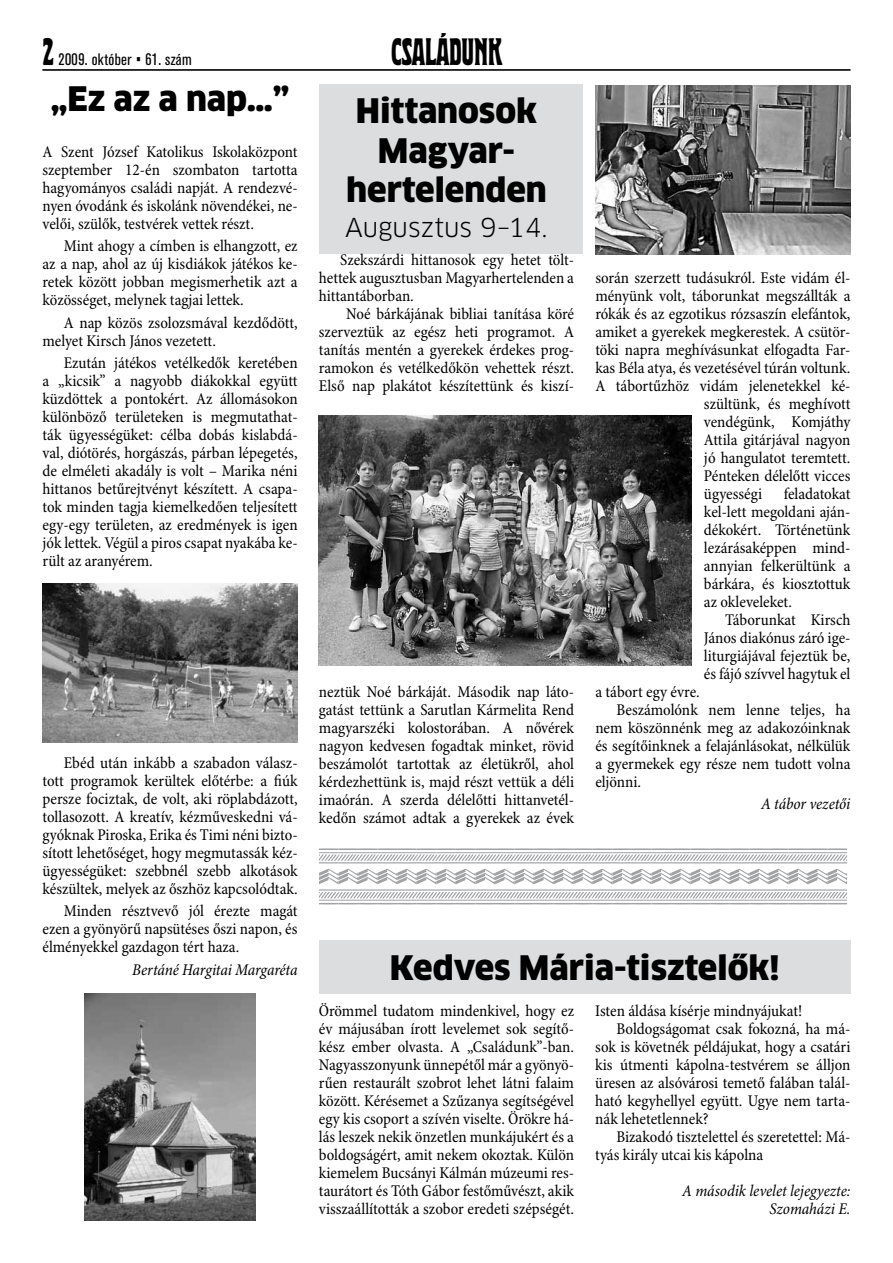
<style>
.page{position:relative;width:893px;height:1263px;background:#fff}
.page>*{position:absolute;margin:0;border:0;box-sizing:border-box;transform-origin:0 0}
.t1{font:102px "PF Bodoni Frame Parts";color:#a1a2a4}
.t2{font:italic 37.5px "Herold Rekl";color:#000}
.t3{font:900 33px/39.6px "Clan Pro";color:#000;text-align:center}
.t4{font:25.5px "Clan Pro";color:#000}
.t5{font:condensed 16.5px/18px "Minion Pro";color:#000;text-align:justify}
.t6{font:italic condensed 16.5px/18px "Minion Pro";letter-spacing:-.005em;color:#000;text-align:right}
.t7{font:condensed 16.5px "Akzidenz Grotesk Pro";letter-spacing:.02em;color:#000}
</style>
<div class="page">
<div style="left:319px;top:84px;width:264px;height:170px;background:#dcddde"></div>
<img style="left:595px;top:85px;width:256px;height:170px">
<img style="left:319px;top:415px;width:372px;height:251px">
<img style="left:43px;top:584px;width:255px;height:159px">
<div style="left:319px;top:940px;width:531px;height:53px;background:#dcddde"></div>
<img style="left:85px;top:993px;width:170px;height:227px">
<hr style="left:43px;top:69px;width:807px;height:1px;background:#000">
<h2 class="t2" style="left:43px;top:32px;width:13px">2</h2>
<p class="t7" style="left:59px;top:49px;width:135px">2009. október • 61. szám</p>
<h3 class="t3" style="left:51px;top:79px;width:240px">„Ez az a nap…”</h3>
<p class="t5" style="left:43px;top:143px;width:257px">A Szent József Katolikus Iskolaközpont szeptember 12-én szombaton tartotta hagyományos családi napját. A rendezvé&shy;nyen óvodánk és iskolánk növendékei, ne&shy;velői, szülők, testvérek vettek részt.</p>
<p class="t5" style="left:43px;top:238px;width:257px;text-indent:21px">Mint ahogy a címben is elhangzott, ez az a nap, ahol az új kisdiákok játékos ke&shy;retek között jobban megismerhetik azt a közösséget, melynek tagjai lettek.</p>
<p class="t5" style="left:43px;top:314px;width:257px;text-indent:21px">A nap közös zsolozsmával kezdődött, melyet Kirsch János vezetett.</p>
<p class="t5" style="left:43px;top:354px;width:257px;text-indent:21px">Ezután játékos vetélkedők keretében a „kicsik” a nagyobb diákokkal együtt küzdöttek a pontokért. Az állomásokon különböző területeken is megmutathat&shy;ták ügyességüket: célba dobás kislabdá&shy;val, diótörés, horgászás, párban lépegetés, de elméleti akadály is volt – Marika néni hittanos betűrejtvényt készített. A csapa&shy;tok minden tagja kiemelkedően teljesített egy-egy területen, az eredmények is igen jók lettek. Végül a piros csapat nyakába ke&shy;rült az aranyérem.</p>
<p class="t5" style="left:43px;top:754px;width:257px;text-indent:21px">Ebéd után inkább a szabadon válasz&shy;tott programok kerültek előtérbe: a fiúk persze fociztak, de volt, aki röplabdázott, tollasozott. A kreatív, kézműveskedni vá&shy;gyóknak Piroska, Erika és Timi néni bizto&shy;sított lehetőséget, hogy megmutassák kéz&shy;ügyességüket: szebbnél szebb alkotások készültek, melyek az őszhöz kapcsolódtak.</p>
<p class="t5" style="left:43px;top:903px;width:257px;text-indent:21px">Minden résztvevő jól érezte magát ezen a gyönyörű napsütéses őszi napon, és élményekkel gazdagon tért haza.</p>
<p class="t6" style="left:132px;top:961px;width:167px">Bertáné Hargitai Margaréta</p>
<h2 class="t2" style="left:391px;top:32px;width:113px">CSALÁDUNK</h2>
<h3 class="t3" style="left:346px;top:91px;width:202px">Hittanosok<br>Magyar&shy;hertelenden</h3>
<h3 class="t4" style="left:345px;top:212px;width:204px">Augusztus 9–14.</h3>
<p class="t5" style="left:319px;top:251px;width:257px;text-indent:21px">Szekszárdi hittanosok egy hetet tölt&shy;hettek augusztusban Magyarhertelenden a hittantáborban.</p>
<p class="t5" style="left:319px;top:305px;width:257px;text-indent:27px">Noé bárkájának bibliai tanítása köré szerveztük az egész heti programot. A tanítás mentén a gyerekek érdekes prog&shy;ramokon és vetélkedőkön vehettek részt.<br>Első nap plakátot készítettünk és kiszí-</p>
<p class="t5" style="left:319px;top:683px;width:257px">neztük Noé bárkáját. Második nap láto&shy;gatást tettünk a Sarutlan Kármelita Rend magyarszéki kolostorában. A nővérek nagyon kedvesen fogadtak minket, rövid beszámolót tartottak az életükről, ahol kérdezhettünk is, majd részt vettük a déli imaórán. A szerda délelőtti hittanvetél&shy;kedőn számot adtak a gyerekek az évek</p>
<p class="t5" style="left:595px;top:269px;width:257px">során szerzett tudásukról. Este vidám él-</p>
<p class="t5" style="left:595px;top:287px;width:257px">ményünk volt, táborunkat megszállták a</p>
<p class="t5" style="left:595px;top:305px;width:257px">rókák és az egzotikus rózsaszín elefántok,</p>
<p class="t5" style="left:595px;top:323px;width:257px">amiket a gyerekek megkerestek. A csütör-</p>
<p class="t5" style="left:595px;top:341px;width:257px">töki napra meghívásunkat elfogadta Far-</p>
<p class="t5" style="left:595px;top:359px;width:257px">kas Béla atya, és vezetésével túrán voltunk.</p>
<p class="t5" style="left:595px;top:377px;width:257px">A tábortűzhöz vidám jelenetekkel ké-</p>
<p class="t5" style="left:704px;top:395px;width:148px">szültünk, és meghívott</p>
<p class="t5" style="left:704px;top:413px;width:148px">vendégünk, Komjáthy</p>
<p class="t5" style="left:704px;top:431px;width:148px">Attila gitárjával nagyon</p>
<p class="t5" style="left:704px;top:449px;width:148px">jó hangulatot teremtett.</p>
<p class="t5" style="left:704px;top:467px;width:148px">Pénteken délelőtt vicces</p>
<p class="t5" style="left:704px;top:485px;width:60px">ügyességi</p>
<p class="t5" style="left:704px;top:485px;width:148px;text-indent:80px">feladatokat kel-lett megoldani aján&shy;dékokért. Történetünk lezárásaképpen mind&shy;annyian felkerültünk a bárkára, és kiosztottuk az okleveleket.</p>
<p class="t5" style="left:704px;top:611px;width:148px;text-indent:21px">Táborunkat Kirsch János diakónus záró ige&shy;liturgiájával fejeztük be, és fájó szívvel hagytuk el</p>
<p class="t5" style="left:595px;top:683px;width:106px">a tábort egy évre.</p>
<p class="t5" style="left:617px;top:701px;width:235px">Beszámolónk nem lenne teljes, ha</p>
<p class="t5" style="left:595px;top:719px;width:257px">nem köszönnénk meg az adakozóinknak</p>
<p class="t5" style="left:595px;top:738px;width:257px">és segítőinknek a felajánlásokat, nélkülük</p>
<p class="t5" style="left:595px;top:756px;width:257px">a gyermekek egy része nem tudott volna</p>
<p class="t5" style="left:595px;top:774px;width:47px">eljönni.</p>
<p class="t6" style="left:761px;top:796px;width:91px">A tábor vezetői</p>
<h1 class="t1" style="left:319px;top:817px;width:530px">OOOOOOOOOOOOOOOOOOOOOOOOOOO</h1>
<h3 class="t3" style="left:390px;top:948px;width:391px">Kedves Mária-tisztelők!</h3>
<p class="t5" style="left:319px;top:1002px;width:257px">Örömmel tudatom mindenkivel, hogy ez év májusában írott levelemet sok segítő&shy;kész ember olvasta. A „Családunk”-ban.<br>Nagyasszonyunk ünnepétől már a gyönyö&shy;rűen restaurált szobrot lehet látni falaim között. Kérésemet a Szűzanya segítségével egy kis csoport a szívén viselte. Örökre há&shy;lás leszek nekik önzetlen munkájukért és a boldogságért, amit nekem okoztak. Külön kiemelem Bucsányi Kálmán múzeumi res&shy;taurátort és Tóth Gábor festőművészt, akik visszaállították a szobor eredeti szépségét.</p>
<p class="t5" style="left:595px;top:1002px;width:208px">Isten áldása kísérje mindnyájukat!</p>
<p class="t5" style="left:617px;top:1020px;width:235px">Boldogságomat csak fokozná, ha má-</p>
<p class="t5" style="left:595px;top:1038px;width:257px">sok is követnék példájukat, hogy a csatári</p>
<p class="t5" style="left:595px;top:1056px;width:257px">kis útmenti kápolna-testvérem se álljon</p>
<p class="t5" style="left:595px;top:1074px;width:257px">üresen az alsóvárosi temető falában talál-</p>
<p class="t5" style="left:595px;top:1092px;width:257px">ható kegyhellyel együtt. Ugye nem tarta-</p>
<p class="t5" style="left:595px;top:1110px;width:115px">nák lehetetlennek?</p>
<p class="t5" style="left:617px;top:1128px;width:235px">Bizakodó tisztelettel és szeretettel: Má-</p>
<p class="t5" style="left:595px;top:1146px;width:170px">tyás király utcai kis kápolna</p>
<p class="t6" style="left:682px;top:1182px;width:170px">A második levelet lejegyezte:<br>Szomaházi E.</p>
</div>
